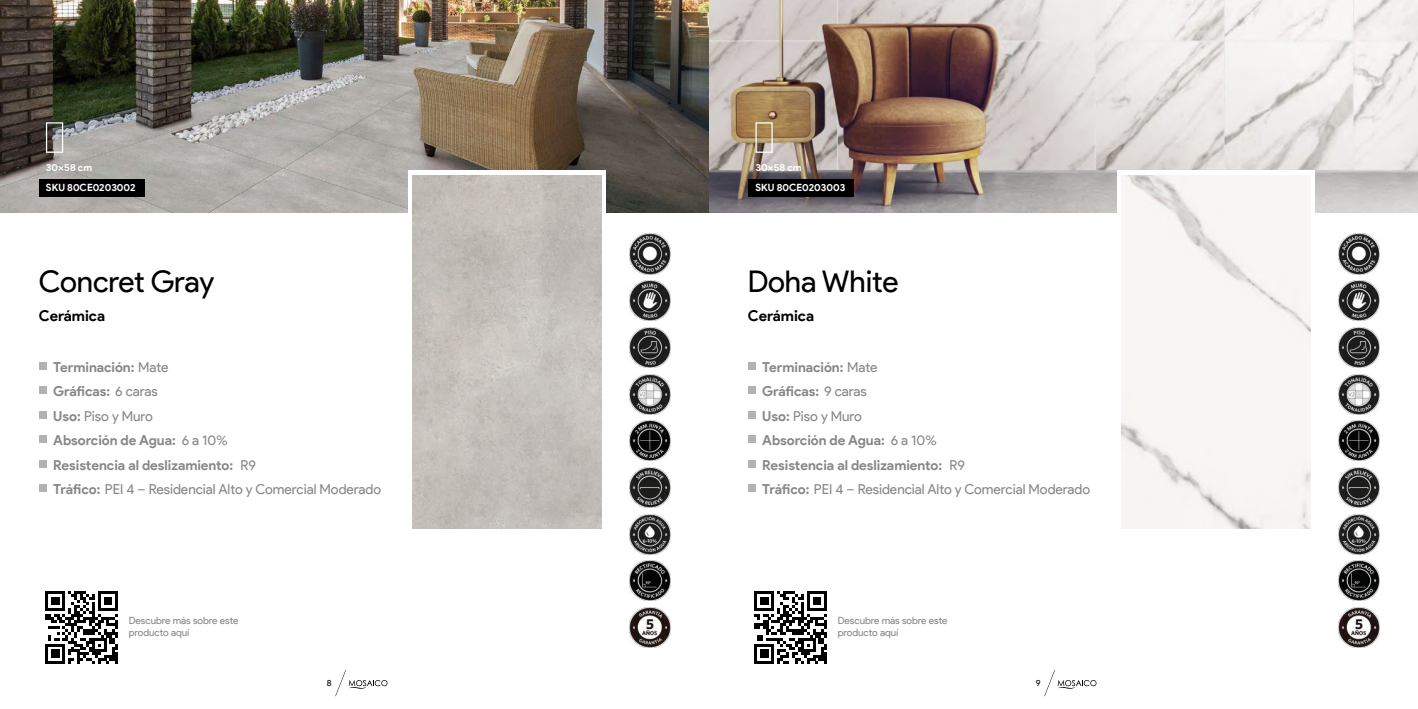
<style>
.page{position:relative;width:1418px;height:709px;background:#fff}
.page>*{position:absolute;margin:0;border:0;box-sizing:border-box;transform-origin:0 0}
.t1{font:30px "Product Sans";letter-spacing:-.005em;color:#000}
.t2{font:700 15px "Product Sans";letter-spacing:-.005em;color:#000}
.t3{font:13.75px/24.2px "Product Sans";color:#878787}
.t4{font:700 13.75px "Product Sans";letter-spacing:-.005em;color:#878787}
.t5{font:10px/12px "Product Sans";letter-spacing:-.005em;color:#878787}
.t6{font:700 10px "Product Sans";color:#fff}
.t7{font:8.75px "Product Sans";color:#000}
.s1{font-weight:400}
.s2{font-weight:700}
</style>
<div class="page">
<img style="left:0;top:0;width:1417px;height:213px">
<div style="left:408px;top:170px;width:198px;height:81px;background:#fff"></div>
<div style="left:1117px;top:170px;width:198px;height:81px;background:#fff"></div>
<img style="left:413px;top:175px;width:188px;height:354px">
<img style="left:1121px;top:175px;width:189px;height:354px">
<div style="left:748px;top:179px;width:105px;height:18px;background:#000"></div>
<div style="left:39px;top:179px;width:106px;height:18px;background:#000"></div>
<div style="left:46px;top:122px;width:17px;height:31px;border:1px solid #fff"></div>
<div style="left:755px;top:122px;width:17px;height:31px;border:1px solid #fff"></div>
<img style="left:1338px;top:234px;width:40px;height:40px">
<img style="left:1338px;top:421px;width:40px;height:40px">
<img style="left:1338px;top:467px;width:40px;height:40px">
<img style="left:1338px;top:327px;width:40px;height:40px">
<img style="left:1338px;top:514px;width:40px;height:40px">
<img style="left:1338px;top:281px;width:40px;height:40px">
<img style="left:1338px;top:374px;width:40px;height:40px">
<img style="left:1338px;top:607px;width:40px;height:40px">
<img style="left:1338px;top:561px;width:40px;height:40px">
<img style="left:630px;top:234px;width:40px;height:40px">
<img style="left:630px;top:421px;width:40px;height:40px">
<img style="left:630px;top:467px;width:40px;height:40px">
<img style="left:630px;top:327px;width:40px;height:40px">
<img style="left:630px;top:514px;width:40px;height:40px">
<img style="left:630px;top:281px;width:40px;height:40px">
<img style="left:630px;top:374px;width:40px;height:40px">
<img style="left:630px;top:607px;width:40px;height:40px">
<img style="left:630px;top:561px;width:40px;height:40px">
<div style="left:748px;top:362px;width:7px;height:8px;background:#b3b2b2"></div>
<div style="left:748px;top:411px;width:7px;height:8px;background:#b3b2b2"></div>
<div style="left:748px;top:460px;width:7px;height:7px;background:#b3b2b2"></div>
<div style="left:748px;top:484px;width:7px;height:8px;background:#b3b2b2"></div>
<div style="left:748px;top:386px;width:7px;height:8px;background:#b3b2b2"></div>
<div style="left:748px;top:435px;width:7px;height:8px;background:#b3b2b2"></div>
<div style="left:39px;top:362px;width:8px;height:8px;background:#b3b2b2"></div>
<div style="left:39px;top:411px;width:8px;height:8px;background:#b3b2b2"></div>
<div style="left:39px;top:460px;width:8px;height:7px;background:#b3b2b2"></div>
<div style="left:39px;top:484px;width:8px;height:8px;background:#b3b2b2"></div>
<div style="left:39px;top:386px;width:8px;height:8px;background:#b3b2b2"></div>
<div style="left:39px;top:435px;width:8px;height:8px;background:#b3b2b2"></div>
<svg style="left:754px;top:591px;width:73px;height:73px"></svg>
<svg style="left:45px;top:591px;width:73px;height:73px"></svg>
<svg style="left:1044px;top:670px;width:52px;height:26px"></svg>
<svg style="left:335px;top:670px;width:52px;height:26px"></svg>
<p class="t6" style="left:46px;top:162px;width:48px">30x58 cm</p>
<p class="t6" style="left:755px;top:162px;width:48px">30x58 cm</p>
<p class="t6" style="left:46px;top:182px;width:91px">SKU 80CE0203002</p>
<p class="t6" style="left:755px;top:182px;width:91px">SKU 80CE0203003</p>
<h1 class="t1" style="left:39px;top:265px;width:177px">Concret Gray</h1>
<p class="t2" style="left:39px;top:306px;width:68px">Cerámica</p>
<h1 class="t1" style="left:748px;top:265px;width:152px">Doha White</h1>
<p class="t2" style="left:748px;top:306px;width:68px">Cerámica</p>
<p class="t4" style="left:53px;top:359px;width:117px">Terminación: <span class="s1">Mate</span></p>
<p class="t3" style="left:53px;top:404px;width:101px"><span class="s2">Uso:</span> Piso y Muro</p>
<p class="t3" style="left:53px;top:453px;width:329px"><span class="s2">Resistencia al deslizamiento:</span> R9<br><span class="s2">Tráfico:</span> PEI 4 – Residencial Alto y Comercial Moderado</p>
<p class="t4" style="left:53px;top:383px;width:106px">Gráficas: <span class="s1">6 caras</span></p>
<p class="t4" style="left:53px;top:432px;width:176px">Absorción de Agua: <span class="s1">6 a 10%</span></p>
<p class="t4" style="left:762px;top:359px;width:117px">Terminación: <span class="s1">Mate</span></p>
<p class="t3" style="left:762px;top:404px;width:101px"><span class="s2">Uso:</span> Piso y Muro</p>
<p class="t3" style="left:762px;top:453px;width:329px"><span class="s2">Resistencia al deslizamiento:</span> R9<br><span class="s2">Tráfico:</span> PEI 4 – Residencial Alto y Comercial Moderado</p>
<p class="t4" style="left:762px;top:383px;width:106px">Gráficas: <span class="s1">9 caras</span></p>
<p class="t4" style="left:762px;top:432px;width:176px">Absorción de Agua: <span class="s1">6 a 10%</span></p>
<p class="t5" style="left:129px;top:614px;width:111px">Descubre más sobre este producto aquí</p>
<p class="t5" style="left:837px;top:614px;width:111px">Descubre más sobre este producto aquí</p>
<p class="t7" style="left:327px;top:677px;width:6px">8</p>
<p class="t7" style="left:1035px;top:677px;width:6px">9</p>
</div>
